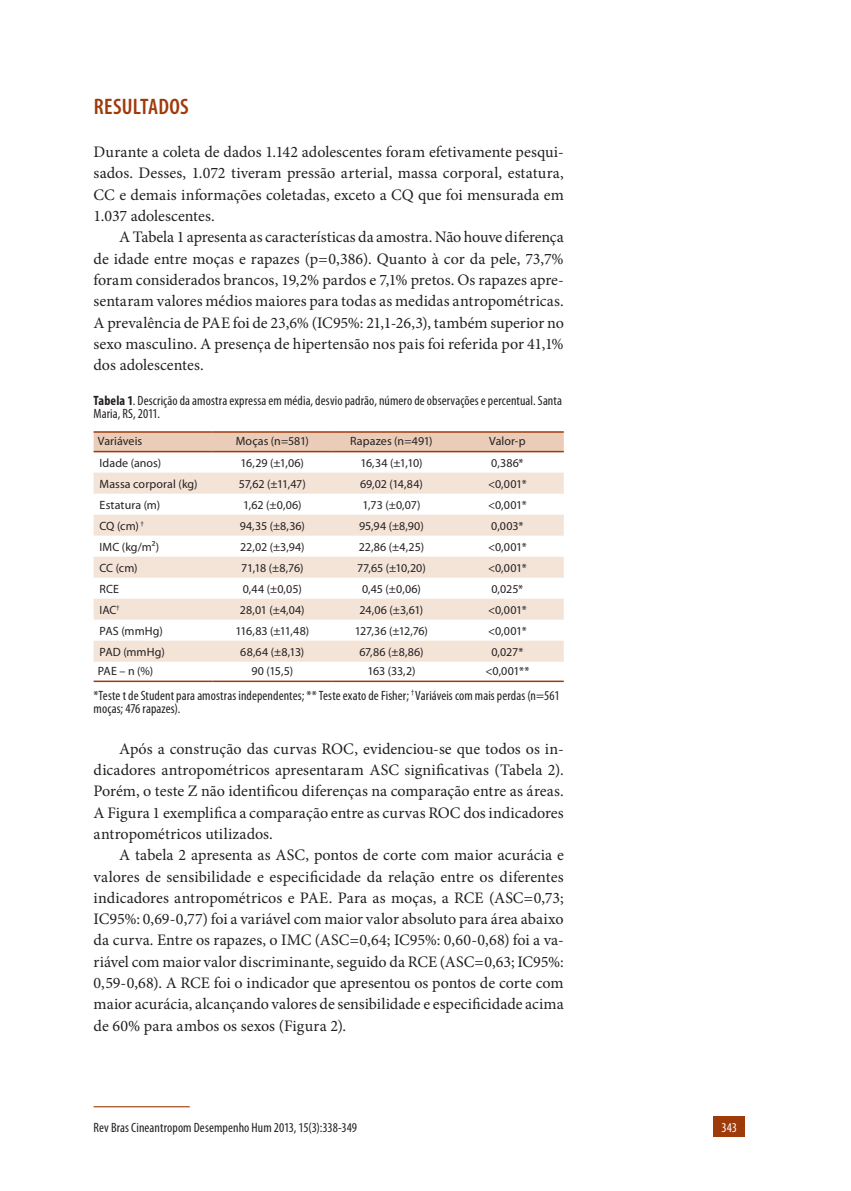
<style>
.page{position:relative;width:851px;height:1191px;background:#fff}
.page>*{position:absolute;margin:0;border:0;box-sizing:border-box;transform-origin:0 0}
.t1{font:600 condensed 22.5px "Myriad Pro";letter-spacing:.01em;color:#9f3a0b}
.t2{font:16.05px/21.3px "Minion Pro";color:#231f20;text-align:justify}
.t3{font:condensed 13.5px/13.5px "Myriad Pro";letter-spacing:.01em;color:#231f20}
.t4{font:condensed 13.5px "Myriad Pro";color:#fff}
.t5{font:12px "Myriad Pro";letter-spacing:.005em;color:#231f20}
.s1{font-weight:700}
</style>
<div class="page">
<hr style="left:94px;top:1106px;width:96px;height:1px;background:#9f3a0b">
<div style="left:713px;top:1116px;width:31px;height:20px;background:#9f3a0b"></div>
<div style="left:94px;top:433px;width:469px;height:18px;background:#ebccb8"></div>
<svg style="left:94px;top:472px;width:469px;height:189px;fill:#f4e4d8"></svg>
<hr style="left:94px;top:431px;width:119px;height:2px;background:#9f3a0b">
<hr style="left:213px;top:431px;width:119px;height:2px;background:#9f3a0b">
<hr style="left:332px;top:431px;width:119px;height:2px;background:#9f3a0b">
<hr style="left:451px;top:431px;width:112px;height:2px;background:#9f3a0b">
<hr style="left:94px;top:451px;width:119px;height:1px;background:#9f3a0b">
<hr style="left:213px;top:451px;width:119px;height:1px;background:#9f3a0b">
<hr style="left:332px;top:451px;width:119px;height:1px;background:#9f3a0b">
<hr style="left:451px;top:451px;width:112px;height:1px;background:#9f3a0b">
<hr style="left:94px;top:680px;width:119px;height:2px;background:#9f3a0b">
<hr style="left:213px;top:680px;width:119px;height:2px;background:#9f3a0b">
<hr style="left:332px;top:680px;width:119px;height:2px;background:#9f3a0b">
<hr style="left:451px;top:680px;width:112px;height:2px;background:#9f3a0b">
<h1 class="t1" style="left:94px;top:93px;width:96px">RESULTADOS</h1>
<p class="t2" style="left:94px;top:141px;width:471px">Durante a coleta de dados 1.142 adolescentes foram efetivamente pesqui&shy;sados. Desses, 1.072 tiveram pressão arterial, massa corporal, estatura, CC e demais informações coletadas, exceto a CQ que foi mensurada em 1.037 adolescentes.</p>
<p class="t2" style="left:94px;top:227px;width:471px;text-indent:26px">A Tabela 1 apresenta as características da amostra. Não houve diferença de idade entre moças e rapazes (p=0,386). Quanto à cor da pele, 73,7% foram considerados brancos, 19,2% pardos e 7,1% pretos. Os rapazes apre&shy;sentaram valores médios maiores para todas as medidas antropométricas.<br>A prevalência de PAE foi de 23,6% (IC95%: 21,1-26,3), também superior no sexo masculino. A presença de hipertensão nos pais foi referida por 41,1% dos adolescentes.</p>
<p class="t3" style="left:94px;top:393px;width:470px"><span class="s1">Tabela 1</span>. Descrição da amostra expressa em média, desvio padrão, número de observações e percentual. Santa<br>Maria, RS, 2011.</p>
<p class="t5" style="left:98px;top:434px;width:46px">Variáveis</p>
<p class="t5" style="left:236px;top:434px;width:75px">Moças (n=581)</p>
<p class="t5" style="left:350px;top:434px;width:84px">Rapazes (n=491)</p>
<p class="t5" style="left:489px;top:434px;width:38px">Valor-p</p>
<p class="t5" style="left:100px;top:455px;width:63px">Idade (anos)</p>
<p class="t5" style="left:240px;top:455px;width:65px">16,29 (±1,06)</p>
<p class="t5" style="left:360px;top:455px;width:64px">16,34 (±1,10)</p>
<p class="t5" style="left:491px;top:455px;width:34px">0,386*</p>
<p class="t5" style="left:100px;top:476px;width:99px">Massa corporal (kg)</p>
<p class="t5" style="left:239px;top:476px;width:68px">57,62 (±11,47)</p>
<p class="t5" style="left:360px;top:476px;width:64px">69,02 (14,84)</p>
<p class="t5" style="left:488px;top:476px;width:40px">&lt;0,001*</p>
<p class="t5" style="left:100px;top:497px;width:62px">Estatura (m)</p>
<p class="t5" style="left:243px;top:497px;width:60px">1,62 (±0,06)</p>
<p class="t5" style="left:362px;top:497px;width:59px">1,73 (±0,07)</p>
<p class="t5" style="left:488px;top:497px;width:40px">&lt;0,001*</p>
<p class="t5" style="left:100px;top:518px;width:46px">CQ (cm) <sup>†</sup></p>
<p class="t5" style="left:240px;top:518px;width:67px">94,35 (±8,36)</p>
<p class="t5" style="left:359px;top:518px;width:66px">95,94 (±8,90)</p>
<p class="t5" style="left:491px;top:518px;width:34px">0,003*</p>
<p class="t5" style="left:100px;top:539px;width:61px">IMC (kg/m²)</p>
<p class="t5" style="left:240px;top:539px;width:66px">22,02 (±3,94)</p>
<p class="t5" style="left:358px;top:539px;width:67px">22,86 (±4,25)</p>
<p class="t5" style="left:488px;top:539px;width:40px">&lt;0,001*</p>
<p class="t5" style="left:100px;top:560px;width:39px">CC (cm)</p>
<p class="t5" style="left:241px;top:560px;width:64px">71,18 (±8,76)</p>
<p class="t5" style="left:357px;top:560px;width:70px">77,65 (±10,20)</p>
<p class="t5" style="left:488px;top:560px;width:40px">&lt;0,001*</p>
<p class="t5" style="left:100px;top:581px;width:21px">RCE</p>
<p class="t5" style="left:243px;top:581px;width:61px">0,44 (±0,05)</p>
<p class="t5" style="left:362px;top:581px;width:60px">0,45 (±0,06)</p>
<p class="t5" style="left:491px;top:581px;width:33px">0,025*</p>
<p class="t5" style="left:100px;top:602px;width:22px">IAC<sup>†</sup></p>
<p class="t5" style="left:240px;top:602px;width:66px">28,01 (±4,04)</p>
<p class="t5" style="left:359px;top:602px;width:65px">24,06 (±3,61)</p>
<p class="t5" style="left:488px;top:602px;width:40px">&lt;0,001*</p>
<p class="t5" style="left:100px;top:623px;width:65px">PAS (mmHg)</p>
<p class="t5" style="left:235px;top:623px;width:75px">116,83 (±11,48)</p>
<p class="t5" style="left:355px;top:623px;width:75px">127,36 (±12,76)</p>
<p class="t5" style="left:488px;top:623px;width:40px">&lt;0,001*</p>
<p class="t5" style="left:100px;top:644px;width:67px">PAD (mmHg)</p>
<p class="t5" style="left:240px;top:644px;width:65px">68,64 (±8,13)</p>
<p class="t5" style="left:359px;top:644px;width:66px">67,86 (±8,86)</p>
<p class="t5" style="left:491px;top:644px;width:33px">0,027*</p>
<p class="t5" style="left:98px;top:663px;width:57px">PAE – n (%)</p>
<p class="t5" style="left:251px;top:663px;width:43px">90 (15,5)</p>
<p class="t5" style="left:367px;top:663px;width:49px">163 (33,2)</p>
<p class="t5" style="left:485px;top:663px;width:45px">&lt;0,001**</p>
<p class="t3" style="left:94px;top:688px;width:467px">*Teste t de Student para amostras independentes; ** Teste exato de Fisher; <sup>†</sup> Variáveis com mais perdas (n=561 moças; 476 rapazes).</p>
<p class="t2" style="left:94px;top:738px;width:471px;text-indent:25px">Após a construção das curvas ROC, evidenciou-se que todos os in&shy;dicadores antropométricos apresentaram ASC significativas (Tabela 2).<br>Porém, o teste Z não identificou diferenças na comparação entre as áreas.<br>A Figura 1 exemplifica a comparação entre as curvas ROC dos indicadores antropométricos utilizados.</p>
<p class="t2" style="left:94px;top:844px;width:471px;text-indent:26px">A tabela 2 apresenta as ASC, pontos de corte com maior acurácia e valores de sensibilidade e especificidade da relação entre os diferentes indicadores antropométricos e PAE. Para as moças, a RCE (ASC=0,73; IC95%: 0,69-0,77) foi a variável com maior valor absoluto para área abaixo da curva. Entre os rapazes, o IMC (ASC=0,64; IC95%: 0,60-0,68) foi a va&shy;riável com maior valor discriminante, seguido da RCE (ASC=0,63; IC95%:<br>0,59-0,68). A RCE foi o indicador que apresentou os pontos de corte com maior acurácia, alcançando valores de sensibilidade e especificidade acima de 60% para ambos os sexos (Figura 2).</p>
<p class="t3" style="left:94px;top:1120px;width:265px">Rev Bras Cineantropom Desempenho Hum 2013, 15(3):338-349</p>
<p class="t4" style="left:721px;top:1119px;width:17px">343</p>
</div>
